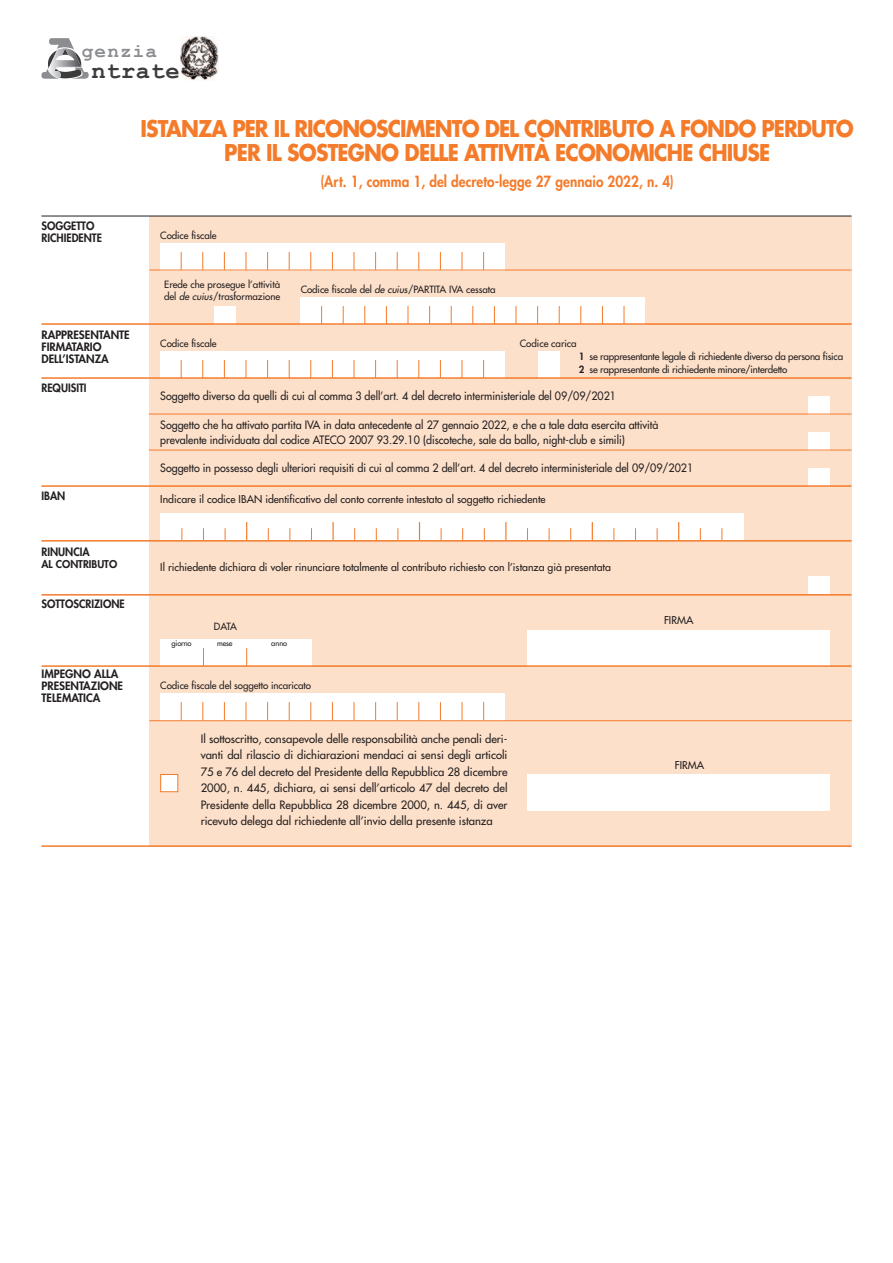
<style>
.page{position:relative;width:893px;height:1263px;background:#fff}
.page>*{position:absolute;margin:0;border:0;box-sizing:border-box;transform-origin:0 0}
.t1{font:700 23.7px "Courier New";letter-spacing:.025em;color:#3c3c3d}
.t2{font:700 22.5px/24px "Futura";letter-spacing:-.05em;color:#f47b2a;text-align:center;scale:.9 1}
.t3{font:700 19.35px "Courier New";letter-spacing:.06em;color:#8b8d90}
.t4{font:800 15px "Futura";letter-spacing:.005em;color:#f47b2a;scale:.9 1}
.t5{font:11.25px/15px "Futura";color:#231f20;scale:.95 1}
.t6{font:11.25px/16.5px "Futura";color:#231f20;text-align:justify}
.t7{font:800 11.25px/12px "Futura";color:#231f20}
.t8{font:800 11.25px/12px "Futura";color:#231f20;scale:.95 1}
.t9{font:10.5px "Futura";color:#231f20}
.t10{font:800 10.5px "Futura";color:#231f20}
.t11{font:9.75px/12px "Futura";letter-spacing:-.005em;color:#231f20}
.t12{font:7.5px "Futura";letter-spacing:-.015em;color:#231f20}
.s1{font-style:italic}
.s2{font-weight:800}
</style>
<div class="page">
<div style="left:149px;top:216px;width:702px;height:630px;background:#fde0c9"></div>
<div style="left:160px;top:243px;width:345px;height:27px;background:#fff"></div>
<svg style="left:332px;top:252px;width:1px;height:17px"></svg>
<svg style="left:354px;top:252px;width:1px;height:17px"></svg>
<svg style="left:375px;top:252px;width:1px;height:17px"></svg>
<svg style="left:397px;top:252px;width:1px;height:17px"></svg>
<svg style="left:418px;top:252px;width:1px;height:17px"></svg>
<svg style="left:440px;top:252px;width:1px;height:17px"></svg>
<svg style="left:462px;top:252px;width:1px;height:17px"></svg>
<svg style="left:483px;top:252px;width:1px;height:17px"></svg>
<svg style="left:310px;top:252px;width:1px;height:17px"></svg>
<svg style="left:289px;top:252px;width:1px;height:17px"></svg>
<svg style="left:267px;top:252px;width:1px;height:17px"></svg>
<svg style="left:246px;top:252px;width:1px;height:17px"></svg>
<svg style="left:224px;top:252px;width:1px;height:17px"></svg>
<svg style="left:202px;top:252px;width:1px;height:17px"></svg>
<svg style="left:181px;top:252px;width:1px;height:17px"></svg>
<svg style="left:41px;top:38px;width:48px;height:41px"></svg>
<img style="left:181px;top:36px;width:38px;height:45px">
<hr style="left:41px;top:216px;width:810px;height:1px;background:#231f20">
<div style="left:527px;top:774px;width:303px;height:36px;background:#fff"></div>
<svg style="left:149px;top:269px;width:703px;height:523px"></svg>
<hr style="left:41px;top:323px;width:810px;height:2px;background:#f47b2a">
<hr style="left:41px;top:377px;width:810px;height:2px;background:#f47b2a">
<hr style="left:41px;top:485px;width:810px;height:2px;background:#f47b2a">
<hr style="left:149px;top:414px;width:702px;height:1px;background:#f47b2a">
<div style="left:808px;top:432px;width:22px;height:18px;background:#fff"></div>
<hr style="left:149px;top:450px;width:702px;height:1px;background:#f47b2a">
<hr style="left:41px;top:540px;width:810px;height:2px;background:#f47b2a">
<hr style="left:149px;top:720px;width:702px;height:1px;background:#f47b2a">
<hr style="left:41px;top:845px;width:810px;height:2px;background:#f47b2a">
<hr style="left:41px;top:665px;width:810px;height:2px;background:#f47b2a">
<hr style="left:41px;top:594px;width:810px;height:2px;background:#f47b2a">
<h3 class="t3" style="left:82px;top:41px;width:77px">genzia</h3>
<h1 class="t1" style="left:91px;top:58px;width:90px">ntrate</h1>
<p class="t8" style="left:41px;top:220px;width:65px">SOGGETTO<br>RICHIEDENTE</p>
<h2 class="t2" style="left:141px;top:119px;width:794px">ISTANZA PER IL RICONOSCIMENTO DEL CONTRIBUTO A FONDO PERDUTO<br>PER IL SOSTEGNO DELLE ATTIVITÀ ECONOMICHE CHIUSE</h2>
<h3 class="t4" style="left:320px;top:174px;width:394px">(Art. 1, comma 1, del decreto-legge 27 gennaio 2022, n. 4)</h3>
<p class="t11" style="left:160px;top:230px;width:58px">Codice fiscale</p>
<p class="t7" style="left:41px;top:329px;width:90px">RAPPRESENTANTE<br>FIRMATARIO<br>DELL’ISTANZA</p>
<p class="t8" style="left:41px;top:382px;width:49px">REQUISITI</p>
<p class="t11" style="left:164px;top:279px;width:118px">Erede che prosegue l’attività del <span class="s1">de cuius</span>/trasformazione</p>
<p class="t11" style="left:160px;top:338px;width:58px">Codice fiscale</p>
<p class="t11" style="left:301px;top:284px;width:196px">Codice fiscale del <span class="s1">de cuius</span>/PARTITA IVA cessata</p>
<p class="t11" style="left:520px;top:338px;width:58px">Codice carica</p>
<p class="t11" style="left:579px;top:350px;width:266px;line-height:13.5px"><span class="s2">1</span> se rappresentante legale di richiedente diverso da persona fisica<br><span class="s2">2</span> se rappresentante di richiedente minore/interdetto</p>
<p class="t5" style="left:160px;top:389px;width:481px">Soggetto diverso da quelli di cui al comma 3 dell’art. 4 del decreto interministeriale del 09/09/2021</p>
<p class="t5" style="left:160px;top:418px;width:526px">Soggetto che ha attivato partita IVA in data antecedente al 27 gennaio 2022, e che a tale data esercita attività prevalente individuata dal codice ATECO 2007 93.29.10 (discoteche, sale da ballo, night-club e simili)</p>
<p class="t5" style="left:160px;top:461px;width:562px">Soggetto in possesso degli ulteriori requisiti di cui al comma 2 dell’art. 4 del decreto interministeriale del 09/09/2021</p>
<p class="t8" style="left:41px;top:490px;width:27px">IBAN</p>
<p class="t9" style="left:160px;top:494px;width:387px">Indicare il codice IBAN identificativo del conto corrente intestato al soggetto richiedente</p>
<p class="t8" style="left:41px;top:547px;width:52px">RINUNCIA</p>
<p class="t10" style="left:41px;top:559px;width:77px">AL CONTRIBUTO</p>
<p class="t8" style="left:41px;top:598px;width:89px">SOTTOSCRIZIONE</p>
<p class="t7" style="left:41px;top:669px;width:83px">IMPEGNO ALLA<br>PRESENTAZIONE<br>TELEMATICA</p>
<p class="t9" style="left:160px;top:562px;width:452px">Il richiedente dichiara di voler rinunciare totalmente al contributo richiesto con l’istanza già presentata</p>
<p class="t11" style="left:214px;top:621px;width:25px">DATA</p>
<p class="t12" style="left:172px;top:639px;width:22px">giorno</p>
<p class="t12" style="left:271px;top:639px;width:18px">anno</p>
<p class="t12" style="left:217px;top:639px;width:17px">mese</p>
<p class="t11" style="left:160px;top:680px;width:152px">Codice fiscale del soggetto incaricato</p>
<p class="t6" style="left:201px;top:731px;width:308px">Il sottoscritto, consapevole delle responsabilità anche penali deri&shy;vanti dal rilascio di dichiarazioni mendaci ai sensi degli articoli 75 e 76 del decreto del Presidente della Repubblica 28 dicembre 2000, n. 445, dichiara, ai sensi dell’articolo 47 del decreto del Presidente della Repubblica 28 dicembre 2000, n. 445, di aver ricevuto delega dal richiedente all’invio della presente istanza</p>
<p class="t9" style="left:664px;top:615px;width:31px">FIRMA</p>
<p class="t9" style="left:675px;top:759px;width:31px">FIRMA</p>
</div>
